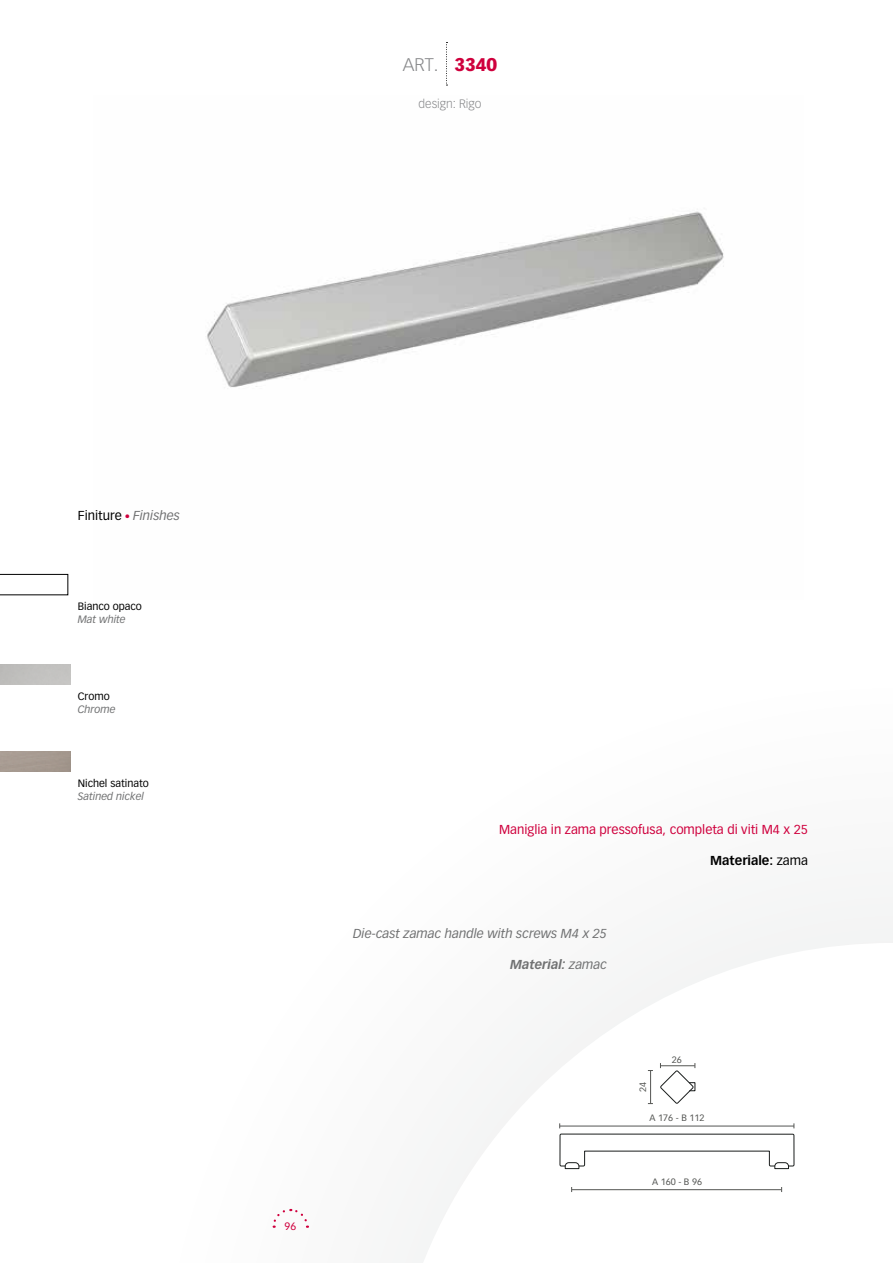
<style>
.page{position:relative;width:893px;height:1263px;background:#fff}
.page>*{position:absolute;margin:0;border:0;box-sizing:border-box;transform-origin:0 0}
.t1{font:300 18px "Vectora LH";color:#87888a}
.t2{font:12.75px "Vectora LH";color:#cf003d}
.t3{font:italic 12.75px "Vectora LH";color:#707172}
.t4{font:12.75px "Vectora LH";color:#000}
.t5{font:700 12.75px "Vectora LH";color:#000}
.t6{font:italic 700 12.75px "Vectora LH";color:#707172}
.t7{font:300 12px "Vectora LH";color:#87888a}
.t8{font:10.5px "Vectora LH";color:#000}
.t9{font:italic 10.5px "Vectora LH";color:#707172}
.t10{font:10.5px "Vectora LH";color:#cf003d}
.t11{font:9.15px "Vectora LH";color:#545553}
.s1{font-weight:900;color:#cf003d}
.s2{font-size:10.5px;color:#cf003d}
.s3{font-style:italic;color:#707172}
.s4{font-weight:400}
</style>
<div class="page">
<svg style="left:412px;top:903px;width:481px;height:360px"></svg>
<img style="left:207px;top:211px;width:517px;height:177px">
<hr style="left:572px;top:1189px;width:209px;height:1px;background:#545553">
<svg style="left:660px;top:1063px;width:36px;height:41px"></svg>
<div style="left:689px;top:1082px;width:6px;height:9px;border:1px solid #1a1d1c"></div>
<svg style="left:559px;top:1123px;width:236px;height:46px"></svg>
<hr style="left:650px;top:1070px;width:1px;height:33px;background:#545553">
<svg style="left:446px;top:42px;width:1px;height:44px"></svg>
<svg style="left:0;top:574px;width:68px;height:21px"></svg>
<svg style="left:272px;top:1208px;width:37px;height:20px"></svg>
<h1 class="t1" style="left:403px;top:54px;width:96px">ART. <span class="s1">3340</span></h1>
<p class="t7" style="left:419px;top:97px;width:64px">design: Rigo</p>
<p class="t4" style="left:78px;top:508px;width:104px">Finiture <span class="s2">•</span> <span class="s3">Finishes</span></p>
<p class="t8" style="left:78px;top:600px;width:66px">Bianco opaco</p>
<p class="t9" style="left:78px;top:613px;width:50px">Mat white</p>
<p class="t8" style="left:78px;top:690px;width:34px">Cromo</p>
<p class="t9" style="left:78px;top:703px;width:39px">Chrome</p>
<p class="t8" style="left:78px;top:777px;width:73px">Nichel satinato</p>
<p class="t9" style="left:78px;top:790px;width:68px">Satined nickel</p>
<p class="t10" style="left:285px;top:1220px;width:13px">96</p>
<p class="t2" style="left:499px;top:822px;width:310px">Maniglia in zama pressofusa, completa di viti M4 x 25</p>
<p class="t5" style="left:710px;top:852px;width:99px">Materiale: <span class="s4">zama</span></p>
<p class="t3" style="left:353px;top:926px;width:255px">Die-cast zamac handle with screws M4 x 25</p>
<p class="t6" style="left:510px;top:956px;width:98px">Material: <span class="s4">zamac</span></p>
<p class="t11" style="left:638px;top:1092px;width:12px;rotate:-90deg">24</p>
<p class="t11" style="left:672px;top:1054px;width:12px">26</p>
<p class="t11" style="left:650px;top:1112px;width:57px">A 176 - B 112</p>
<p class="t11" style="left:652px;top:1176px;width:52px">A 160 - B 96</p>
</div>
